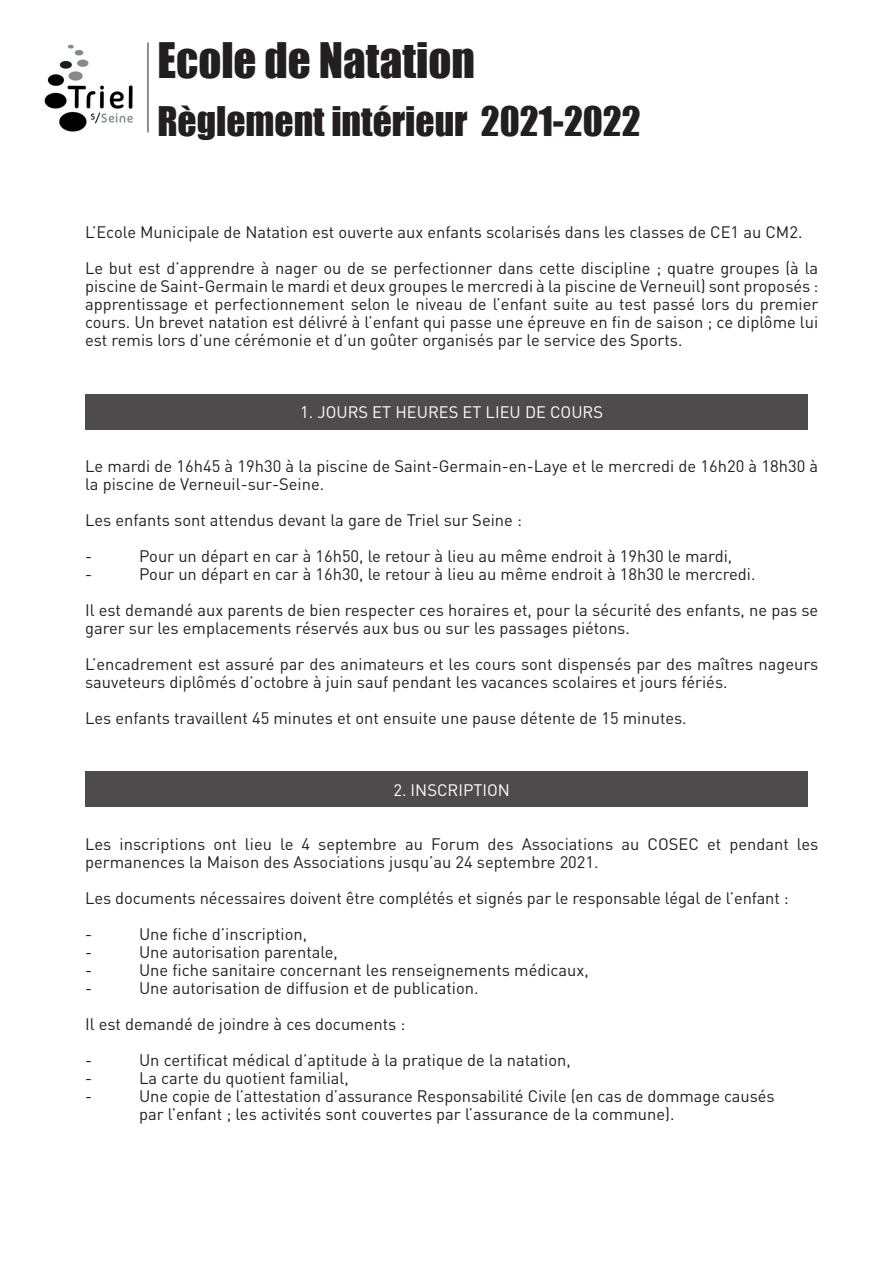
<style>
.page{position:relative;width:893px;height:1263px;background:#fff}
.page>*{position:absolute;margin:0;border:0;box-sizing:border-box;transform-origin:0 0}
.t1{font:45px "Impact";color:#231f20}
.t2{font:37.5px "Impact";color:#231f20}
.t3{font:16.5px/18px "DIN Pro";color:#231f20}
.t4{font:16.5px "DIN Pro";color:#fff}
</style>
<div class="page">
<img style="left:44px;top:44px;width:89px;height:88px">
<hr style="left:148px;top:43px;width:1px;height:89px;background:#231f20">
<div style="left:85px;top:772px;width:723px;height:35px;background:#4f4b4c"></div>
<div style="left:85px;top:394px;width:723px;height:35px;background:#4f4b4c"></div>
<p class="t1" style="left:157px;top:26px;width:319px">Ecole de Natation</p>
<p class="t2" style="left:157px;top:92px;width:485px">Règlement intérieur 2021-2022</p>
<p class="t3" style="left:85px;top:222px;width:719px">L’Ecole Municipale de Natation est ouverte aux enfants scolarisés dans les classes de CE1 au CM2.</p>
<p class="t3" style="left:85px;top:258px;width:735px;text-align:justify">Le but est d’apprendre à nager ou de se perfectionner dans cette discipline ; quatre groupes (à la piscine de Saint-Germain le mardi et deux groupes le mercredi à la piscine de Verneuil) sont proposés : apprentissage et perfectionnement selon le niveau de l’enfant suite au test passé lors du premier cours. Un brevet natation est délivré à l’enfant qui passe une épreuve en fin de saison ; ce diplôme lui est remis lors d’une cérémonie et d’un goûter organisés par le service des Sports.</p>
<p class="t4" style="left:300px;top:401px;width:304px">1. JOURS ET HEURES ET LIEU DE COURS</p>
<p class="t3" style="left:85px;top:456px;width:735px">Le mardi de 16h45 à 19h30 à la piscine de Saint-Germain-en-Laye et le mercredi de 16h20 à 18h30 à la piscine de Verneuil-sur-Seine.</p>
<p class="t3" style="left:85px;top:510px;width:438px">Les enfants sont attendus devant la gare de Triel sur Seine :</p>
<p class="t3" style="left:85px;top:546px;width:9px">-</p>
<p class="t3" style="left:139px;top:546px;width:595px">Pour un départ en car à 16h50, le retour à lieu au même endroit à 19h30 le mardi,</p>
<p class="t3" style="left:85px;top:564px;width:9px">-</p>
<p class="t3" style="left:139px;top:564px;width:618px">Pour un départ en car à 16h30, le retour à lieu au même endroit à 18h30 le mercredi.</p>
<p class="t3" style="left:85px;top:600px;width:735px">Il est demandé aux parents de bien respecter ces horaires et, pour la sécurité des enfants, ne pas se garer sur les emplacements réservés aux bus ou sur les passages piétons.</p>
<p class="t3" style="left:85px;top:654px;width:735px">L’encadrement est assuré par des animateurs et les cours sont dispensés par des maîtres nageurs sauveteurs diplômés d’octobre à juin sauf pendant les vacances scolaires et jours fériés.</p>
<p class="t3" style="left:85px;top:708px;width:603px">Les enfants travaillent 45 minutes et ont ensuite une pause détente de 15 minutes.</p>
<p class="t4" style="left:393px;top:779px;width:118px">2. INSCRIPTION</p>
<p class="t3" style="left:85px;top:834px;width:735px">Les inscriptions ont lieu le 4 septembre au Forum des Associations au COSEC et pendant les permanences la Maison des Associations jusqu’au 24 septembre 2021.</p>
<p class="t3" style="left:85px;top:888px;width:705px">Les documents nécessaires doivent être complétés et signés par le responsable légal de l’enfant :</p>
<p class="t3" style="left:85px;top:924px;width:9px">-</p>
<p class="t3" style="left:139px;top:924px;width:170px">Une fiche d’inscription,</p>
<p class="t3" style="left:85px;top:942px;width:9px">-</p>
<p class="t3" style="left:139px;top:942px;width:200px">Une autorisation parentale,</p>
<p class="t3" style="left:85px;top:960px;width:9px">-</p>
<p class="t3" style="left:139px;top:960px;width:451px">Une fiche sanitaire concernant les renseignements médicaux,</p>
<p class="t3" style="left:85px;top:978px;width:9px">-</p>
<p class="t3" style="left:139px;top:978px;width:341px">Une autorisation de diffusion et de publication.</p>
<p class="t3" style="left:85px;top:1014px;width:322px">Il est demandé de joindre à ces documents :</p>
<p class="t3" style="left:85px;top:1050px;width:9px">-</p>
<p class="t3" style="left:139px;top:1050px;width:433px">Un certificat médical d’aptitude à la pratique de la natation,</p>
<p class="t3" style="left:85px;top:1068px;width:9px">-</p>
<p class="t3" style="left:139px;top:1068px;width:211px">La carte du quotient familial,</p>
<p class="t3" style="left:85px;top:1086px;width:9px">-</p>
<p class="t3" style="left:139px;top:1086px;width:637px">Une copie de l’attestation d’assurance Responsabilité Civile (en cas de dommage causés par l’enfant ; les activités sont couvertes par l’assurance de la commune).</p>
</div>
